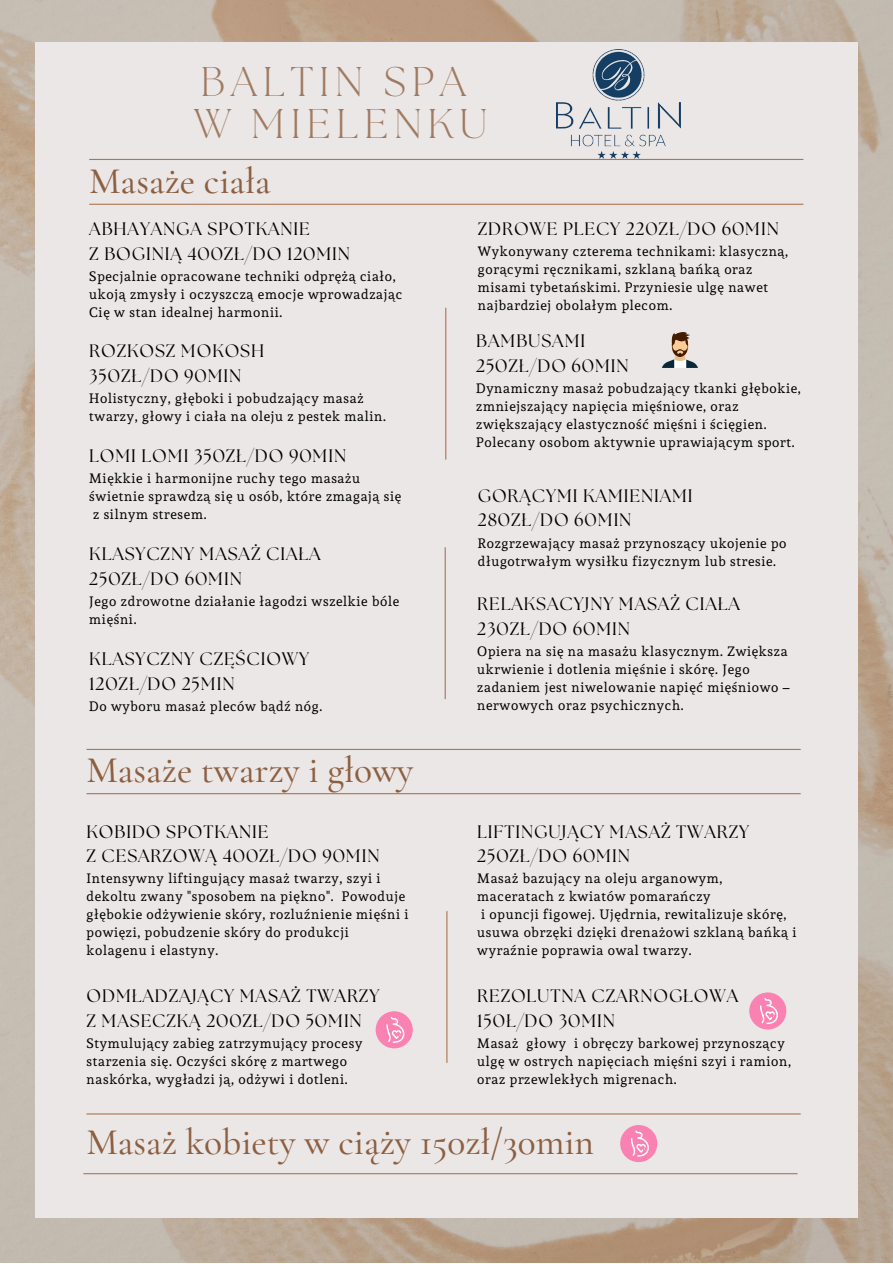
<style>
.page{position:relative;width:893px;height:1264px;background:#fff}
.page>*{position:absolute;margin:0;border:0;box-sizing:border-box;transform-origin:0 0}
.t1{font:300 41.4px/42.8px "The Seasons";letter-spacing:.135em;color:#8d5f41}
.t2{font:500 37.35px "Cormorant Garamond";color:#8d5f41}
.t3{font:18px/24.8px "The Seasons";letter-spacing:.05em;color:#000}
.t4{font:13.5px/18px "Andada";letter-spacing:.05em;color:#000}
</style>
<div class="page">
<img style="left:0;top:0;width:892px;height:1262px">
<div style="left:35px;top:42px;width:822px;height:1174px;background:#ebe7e6"></div>
<hr style="left:445px;top:308px;width:1px;height:151px;background:#ad7550">
<hr style="left:89px;top:159px;width:714px;height:1px;background:#ad7550">
<svg style="left:662px;top:332px;width:35px;height:36px"></svg>
<hr style="left:444px;top:547px;width:2px;height:152px;background:#ad7550">
<hr style="left:89px;top:204px;width:714px;height:1px;background:#ad7550">
<hr style="left:86px;top:749px;width:714px;height:1px;background:#ad7550">
<hr style="left:86px;top:793px;width:714px;height:1px;background:#ad7550">
<div style="left:375px;top:1011px;width:38px;height:37px;background:#fa82b2;border-radius:50%"></div>
<svg style="left:386px;top:1015px;width:21px;height:28px"></svg>
<div style="left:749px;top:992px;width:37px;height:37px;background:#fa82b2;border-radius:50%"></div>
<svg style="left:760px;top:996px;width:21px;height:28px"></svg>
<hr style="left:86px;top:1113px;width:714px;height:1px;background:#ad7550">
<hr style="left:83px;top:1173px;width:714px;height:1px;background:#ad7550">
<div style="left:620px;top:1124px;width:37px;height:38px;background:#fa82b2;border-radius:50%"></div>
<svg style="left:631px;top:1129px;width:21px;height:28px"></svg>
<hr style="left:446px;top:911px;width:1px;height:151px;background:#ad7550">
<img style="left:557px;top:50px;width:123px;height:109px">
<h1 class="t1" style="left:194px;top:63px;width:294px">BALTIN SPA<br>W MIELENKU</h1>
<p class="t2" style="left:89px;top:158px;width:183px">Masaże ciała</p>
<p class="t3" style="left:89px;top:218px;width:222px">ABHAYANGA SPOTKANIE</p>
<p class="t3" style="left:89px;top:242px;width:262px">Z BOGINIĄ 400ZŁ/DO 120MIN</p>
<p class="t4" style="left:89px;top:267px;width:314px">Specjalnie opracowane techniki odprężą ciało, ukoją zmysły i oczyszczą emocje wprowadzając<br>Cię w stan idealnej harmonii.</p>
<p class="t3" style="left:89px;top:340px;width:176px">ROZKOSZ MOKOSH</p>
<p class="t3" style="left:89px;top:365px;width:153px">350ZŁ/DO 90MIN</p>
<p class="t4" style="left:89px;top:390px;width:298px">Holistyczny, głęboki i pobudzający masaż twarzy, głowy i ciała na oleju z pestek malin.</p>
<p class="t3" style="left:89px;top:444px;width:258px">LOMI LOMI 350ZŁ/DO 90MIN</p>
<p class="t4" style="left:89px;top:469px;width:313px">Miękkie i harmonijne ruchy tego masażu świetnie sprawdzą się u osób, które zmagają się</p>
<p class="t4" style="left:93px;top:505px;width:115px">z silnym stresem.</p>
<p class="t3" style="left:89px;top:542px;width:233px">KLASYCZNY MASAŻ CIAŁA<br>250ZŁ/DO 60MIN</p>
<p class="t4" style="left:89px;top:592px;width:311px">Jego zdrowotne działanie łagodzi wszelkie bóle mięśni.</p>
<p class="t3" style="left:89px;top:647px;width:221px">KLASYCZNY CZĘŚCIOWY</p>
<p class="t3" style="left:89px;top:672px;width:147px">120ZŁ/DO 25MIN</p>
<p class="t4" style="left:89px;top:697px;width:234px">Do wyboru masaż pleców bądź nóg.</p>
<p class="t2" style="left:86px;top:747px;width:328px">Masaże twarzy i głowy</p>
<p class="t3" style="left:86px;top:820px;width:183px">KOBIDO SPOTKANIE</p>
<p class="t3" style="left:86px;top:844px;width:294px">Z CESARZOWĄ 400ZŁ/DO 90MIN</p>
<p class="t4" style="left:86px;top:869px;width:323px">Intensywny liftingujący masaż twarzy, szyi i dekoltu zwany "sposobem na piękno". Powoduje głębokie odżywienie skóry, rozluźnienie mięśni i powięzi, pobudzenie skóry do produkcji kolagenu i elastyny.</p>
<p class="t3" style="left:478px;top:218px;width:302px">ZDROWE PLECY 220ZŁ/DO 60MIN</p>
<p class="t4" style="left:478px;top:242px;width:312px">Wykonywany czterema technikami: klasyczną, gorącymi ręcznikami, szklaną bańką oraz misami tybetańskimi. Przyniesie ulgę nawet najbardziej obolałym plecom.</p>
<p class="t3" style="left:476px;top:329px;width:111px">BAMBUSAMI</p>
<p class="t3" style="left:476px;top:354px;width:154px">250ZŁ/DO 60MIN</p>
<p class="t4" style="left:476px;top:379px;width:326px">Dynamiczny masaż pobudzający tkanki głębokie, zmniejszający napięcia mięśniowe, oraz zwiększający elastyczność mięśni i ścięgien.<br>Polecany osobom aktywnie uprawiającym sport.</p>
<p class="t3" style="left:478px;top:484px;width:216px">GORĄCYMI KAMIENIAMI</p>
<p class="t3" style="left:478px;top:509px;width:155px">280ZŁ/DO 60MIN</p>
<p class="t4" style="left:478px;top:534px;width:310px">Rozgrzewający masaż przynoszący ukojenie po długotrwałym wysiłku fizycznym lub stresie.</p>
<p class="t3" style="left:477px;top:592px;width:264px">RELAKSACYJNY MASAŻ CIAŁA<br>230ZŁ/DO 60MIN</p>
<p class="t4" style="left:477px;top:642px;width:314px">Opiera na się na masażu klasycznym. Zwiększa ukrwienie i dotlenia mięśnie i skórę. Jego zadaniem jest niwelowanie napięć mięśniowo – nerwowych oraz psychicznych.</p>
<p class="t3" style="left:477px;top:820px;width:273px">LIFTINGUJĄCY MASAŻ TWARZY<br>250ZŁ/DO 60MIN</p>
<p class="t4" style="left:477px;top:869px;width:247px">Masaż bazujący na oleju arganowym,</p>
<p class="t4" style="left:477px;top:887px;width:235px">maceratach z kwiatów pomarańczy</p>
<p class="t4" style="left:477px;top:905px;width:321px">i opuncji figowej. Ujędrnia, rewitalizuje skórę, usuwa obrzęki dzięki drenażowi szklaną bańką i wyraźnie poprawia owal twarzy.</p>
<p class="t3" style="left:86px;top:984px;width:294px">ODMŁADZAJĄCY MASAŻ TWARZY</p>
<p class="t3" style="left:86px;top:1009px;width:277px">Z MASECZKĄ 200ZŁ/DO 50MIN</p>
<p class="t4" style="left:86px;top:1034px;width:277px">Stymulujący zabieg zatrzymujący procesy starzenia się. Oczyści skórę z martwego naskórka, wygładzi ją, odżywi i dotleni.</p>
<p class="t3" style="left:477px;top:984px;width:262px">REZOLUTNA CZARNOGŁOWA<br>150Ł/DO 30MIN</p>
<p class="t4" style="left:477px;top:1034px;width:315px">Masaż głowy i obręczy barkowej przynoszący ulgę w ostrych napięciach mięśni szyi i ramion, oraz przewlekłych migrenach.</p>
<p class="t2" style="left:86px;top:1118px;width:509px">Masaż kobiety w ciąży 150zł/30min</p>
</div>
